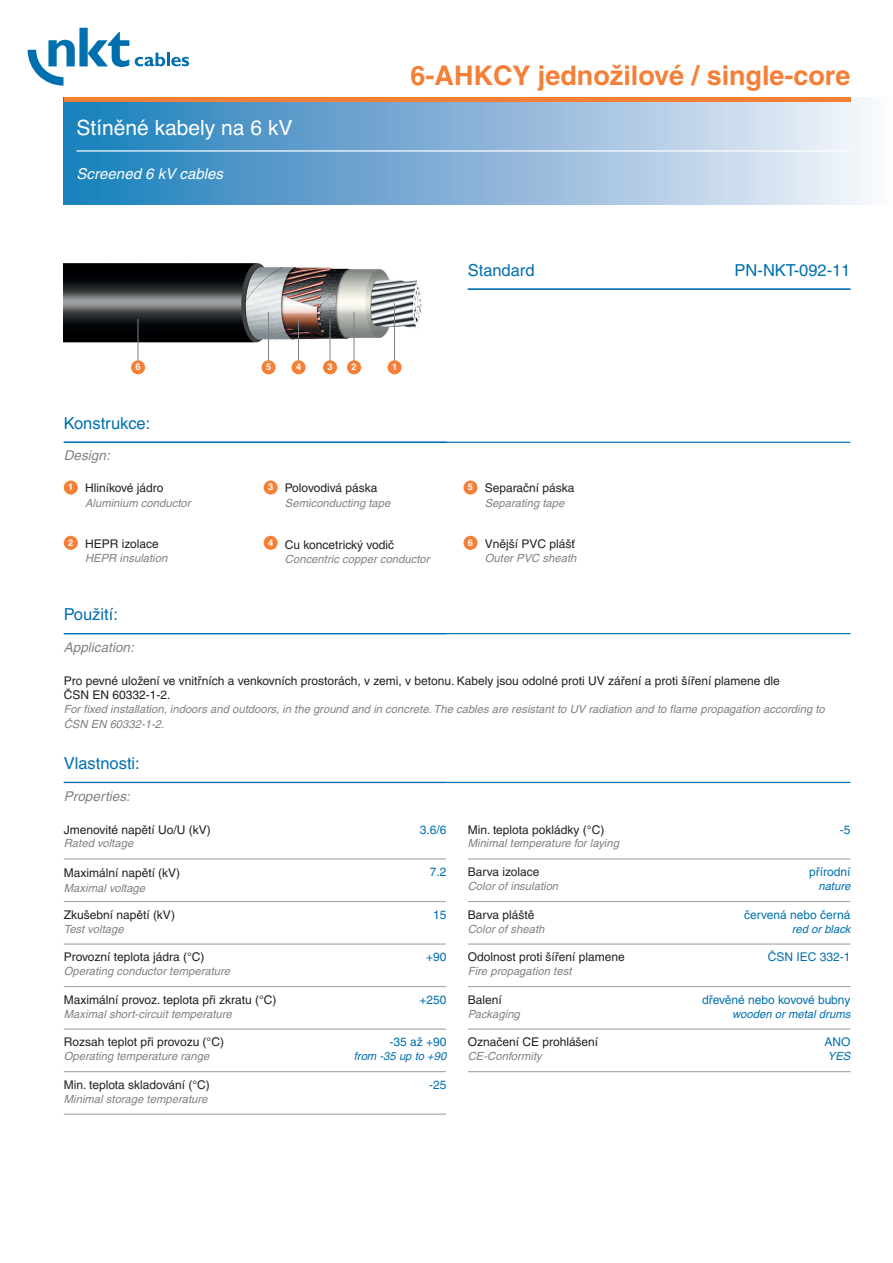
<style>
.page{position:relative;width:893px;height:1263px;background:#fff}
.page>*{position:absolute;margin:0;border:0;box-sizing:border-box;transform-origin:0 0}
.t1{font:700 27px "Helvetica CE";color:#f47f37}
.t2{font:21px "Helvetica";color:#fff}
.t3{font:16.5px "Helvetica CE";color:#006faf}
.t4{font:italic 15px "Helvetica CE";letter-spacing:.005em;color:#fff}
.t5{font:italic 13.5px "Helvetica CE";letter-spacing:.005em;color:#808285}
.t6{font:12px/14.4px "Helvetica CE";color:#231f20}
.t7{font:12px "Helvetica CE";color:#006faf}
.t8{font:italic 11.25px/15.1px "Helvetica CE";letter-spacing:.005em;color:#808285}
.t9{font:italic 11.25px "Helvetica CE";letter-spacing:.005em;color:#006faf}
.t10{font:700 9.3px "Helvetica CE";color:#fff}
.s1{font-family:"Koz Min Pr 6 N";font-weight:500}
</style>
<div class="page">
<div style="left:64px;top:98px;width:829px;height:106px;background:linear-gradient(to right,#1a7ab9,#faf4fb)"></div>
<svg style="left:28px;top:28px;width:101px;height:58px"></svg>
<svg style="left:135px;top:53px;width:54px;height:13px"></svg>
<hr style="left:64px;top:98px;width:786px;height:4px;background:#f47f37">
<hr style="left:77px;top:150px;width:773px;height:2px;background:#fff">
<hr style="left:468px;top:289px;width:382px;height:1px;background:#006faf">
<img style="left:64px;top:263px;width:358px;height:112px">
<hr style="left:138px;top:319px;width:1px;height:48px;background:#808285">
<div style="left:131px;top:360px;width:14px;height:14px;background:#f47f37;border-radius:50%"></div>
<hr style="left:268px;top:312px;width:1px;height:55px;background:#808285">
<div style="left:262px;top:360px;width:14px;height:14px;background:#f47f37;border-radius:50%"></div>
<hr style="left:298px;top:319px;width:1px;height:48px;background:#808285">
<div style="left:292px;top:360px;width:14px;height:14px;background:#f47f37;border-radius:50%"></div>
<hr style="left:330px;top:319px;width:1px;height:48px;background:#808285">
<div style="left:323px;top:360px;width:14px;height:14px;background:#f47f37;border-radius:50%"></div>
<hr style="left:354px;top:312px;width:1px;height:55px;background:#808285">
<div style="left:347px;top:360px;width:14px;height:14px;background:#f47f37;border-radius:50%"></div>
<hr style="left:394px;top:303px;width:1px;height:64px;background:#808285">
<div style="left:388px;top:360px;width:14px;height:14px;background:#f47f37;border-radius:50%"></div>
<div style="left:64px;top:480px;width:14px;height:15px;background:#f47f37;border-radius:50%"></div>
<div style="left:64px;top:536px;width:14px;height:14px;background:#f47f37;border-radius:50%"></div>
<div style="left:264px;top:480px;width:14px;height:15px;background:#f47f37;border-radius:50%"></div>
<div style="left:264px;top:536px;width:14px;height:14px;background:#f47f37;border-radius:50%"></div>
<div style="left:463px;top:480px;width:14px;height:15px;background:#f47f37;border-radius:50%"></div>
<div style="left:463px;top:536px;width:14px;height:14px;background:#f47f37;border-radius:50%"></div>
<hr style="left:64px;top:782px;width:786px;height:1px;background:#006faf">
<hr style="left:64px;top:858px;width:786px;height:1px;background:#a8a9ad">
<hr style="left:64px;top:901px;width:786px;height:1px;background:#a8a9ad">
<hr style="left:64px;top:943px;width:786px;height:2px;background:#a8a9ad">
<hr style="left:64px;top:986px;width:786px;height:1px;background:#a8a9ad">
<hr style="left:64px;top:1071px;width:786px;height:1px;background:#a8a9ad">
<hr style="left:64px;top:1028px;width:786px;height:2px;background:#a8a9ad">
<hr style="left:64px;top:1113px;width:391px;height:2px;background:#a8a9ad">
<div style="left:446px;top:812px;width:22px;height:349px;background:#fff"></div>
<hr style="left:64px;top:442px;width:786px;height:1px;background:#006faf">
<hr style="left:64px;top:633px;width:786px;height:1px;background:#006faf">
<h2 class="t2" style="left:77px;top:115px;width:217px">Stíněné kabely na 6 kV</h2>
<h3 class="t4" style="left:77px;top:168px;width:148px">Screened 6 kV cables</h3>
<h1 class="t1" style="left:411px;top:66px;width:441px">6-AHKCY jednožilové / single-core</h1>
<h3 class="t3" style="left:468px;top:264px;width:68px">Standard</h3>
<h3 class="t3" style="left:735px;top:264px;width:117px">PN-NKT-092-11</h3>
<p class="t10" style="left:135px;top:364px;width:7px">6</p>
<p class="t10" style="left:266px;top:364px;width:7px">5</p>
<p class="t10" style="left:296px;top:364px;width:7px">4</p>
<p class="t10" style="left:327px;top:364px;width:7px">3</p>
<p class="t10" style="left:351px;top:364px;width:7px">2</p>
<p class="t10" style="left:392px;top:364px;width:7px">1</p>
<h3 class="t3" style="left:64px;top:417px;width:88px">Konstrukce:</h3>
<p class="t5" style="left:64px;top:451px;width:48px">Design:</p>
<p class="t10" style="left:68px;top:484px;width:7px">1</p>
<p class="t6" style="left:85px;top:482px;width:80px">Hliníkové jádro</p>
<p class="t8" style="left:85px;top:496px;width:107px">Aluminium conductor</p>
<p class="t10" style="left:268px;top:484px;width:7px">3</p>
<p class="t6" style="left:285px;top:482px;width:94px">Polovodivá páska</p>
<p class="t8" style="left:285px;top:496px;width:107px">Semiconducting tape</p>
<p class="t10" style="left:468px;top:484px;width:7px">5</p>
<p class="t6" style="left:485px;top:482px;width:91px">Separační páska</p>
<p class="t8" style="left:485px;top:496px;width:81px">Separating tape</p>
<p class="t10" style="left:68px;top:539px;width:7px">2</p>
<p class="t6" style="left:85px;top:537px;width:75px">HEPR izolace</p>
<p class="t8" style="left:85px;top:552px;width:84px">HEPR insulation</p>
<p class="t10" style="left:268px;top:539px;width:7px">4</p>
<p class="t6" style="left:285px;top:538px;width:111px">Cu koncetricky<span class="s1">́</span> vodič</p>
<p class="t8" style="left:285px;top:553px;width:146px">Concentric copper conductor</p>
<p class="t10" style="left:468px;top:539px;width:7px">6</p>
<p class="t6" style="left:485px;top:537px;width:92px">Vnější PVC plášť</p>
<p class="t8" style="left:485px;top:552px;width:93px">Outer PVC sheath</p>
<h3 class="t3" style="left:64px;top:608px;width:56px">Použití:</h3>
<p class="t5" style="left:64px;top:642px;width:72px">Application:</p>
<p class="t6" style="left:64px;top:674px;width:718px">Pro pevné uložení ve vnitřních a venkovních prostorách, v zemi, v betonu. Kabely jsou odolné proti UV záření a proti šíření plamene dle<br>ČSN EN 60332-1-2.</p>
<p class="t8" style="left:64px;top:702px;width:762px">For fixed installation, indoors and outdoors, in the ground and in concrete. The cables are resistant to UV radiation and to flame propagation according to<br>ČSN EN 60332-1-2.</p>
<h3 class="t3" style="left:64px;top:757px;width:78px">Vlastnosti:</h3>
<p class="t5" style="left:64px;top:791px;width:68px">Properties:</p>
<p class="t6" style="left:64px;top:823px;width:148px">Jmenovité napětí Uo/U (kV)</p>
<p class="t8" style="left:64px;top:837px;width:71px">Rated voltage</p>
<p class="t7" style="left:420px;top:825px;width:28px">3.6/6</p>
<p class="t6" style="left:468px;top:823px;width:138px">Min. teplota pokládky (°C)</p>
<p class="t8" style="left:468px;top:837px;width:153px">Minimal temperature for laying</p>
<p class="t7" style="left:840px;top:825px;width:12px">-5</p>
<p class="t6" style="left:64px;top:867px;width:118px">Maximální napětí (kV)</p>
<p class="t8" style="left:64px;top:881px;width:83px">Maximal voltage</p>
<p class="t7" style="left:430px;top:867px;width:18px">7.2</p>
<p class="t6" style="left:468px;top:866px;width:73px">Barva izolace</p>
<p class="t8" style="left:468px;top:879px;width:92px">Color of insulation</p>
<p class="t7" style="left:809px;top:867px;width:43px">přírodní</p>
<p class="t9" style="left:818px;top:882px;width:34px">nature</p>
<p class="t6" style="left:64px;top:908px;width:113px">Zkušební napětí (kV)</p>
<p class="t8" style="left:64px;top:922px;width:61px">Test voltage</p>
<p class="t7" style="left:433px;top:910px;width:15px">15</p>
<p class="t6" style="left:468px;top:908px;width:68px">Barva pláště</p>
<p class="t8" style="left:468px;top:922px;width:78px">Color of sheath</p>
<p class="t7" style="left:744px;top:910px;width:108px">červená nebo černá</p>
<p class="t9" style="left:792px;top:924px;width:60px">red or black</p>
<p class="t6" style="left:64px;top:951px;width:142px">Provozní teplota jádra (°C)</p>
<p class="t8" style="left:64px;top:964px;width:168px">Operating conductor temperature</p>
<p class="t7" style="left:426px;top:952px;width:22px">+90</p>
<p class="t6" style="left:468px;top:951px;width:159px">Odolnost proti šíření plamene</p>
<p class="t8" style="left:468px;top:964px;width:105px">Fire propagation test</p>
<p class="t7" style="left:768px;top:952px;width:84px">ČSN IEC 332-1</p>
<p class="t6" style="left:64px;top:993px;width:214px">Maximální provoz. teplota při zkratu (°C)</p>
<p class="t8" style="left:64px;top:1007px;width:170px">Maximal short-circuit temperature</p>
<p class="t7" style="left:419px;top:995px;width:28px">+250</p>
<p class="t6" style="left:468px;top:993px;width:35px">Balení</p>
<p class="t8" style="left:468px;top:1007px;width:54px">Packaging</p>
<p class="t7" style="left:702px;top:995px;width:150px">dřevěné nebo kovové bubny</p>
<p class="t9" style="left:732px;top:1009px;width:120px">wooden or metal drums</p>
<p class="t6" style="left:64px;top:1036px;width:162px">Rozsah teplot při provozu (°C)</p>
<p class="t8" style="left:64px;top:1050px;width:147px">Operating temperature range</p>
<p class="t7" style="left:390px;top:1037px;width:58px">-35 až +90</p>
<p class="t9" style="left:354px;top:1052px;width:94px">from -35 up to +90</p>
<p class="t6" style="left:468px;top:1036px;width:132px">Označení CE prohlášení</p>
<p class="t8" style="left:468px;top:1050px;width:76px">CE-Conformity</p>
<p class="t7" style="left:824px;top:1037px;width:28px">ANO</p>
<p class="t9" style="left:828px;top:1052px;width:24px">YES</p>
<p class="t6" style="left:64px;top:1078px;width:148px">Min. teplota skladování (°C)</p>
<p class="t8" style="left:64px;top:1092px;width:145px">Minimal storage temperature</p>
<p class="t7" style="left:429px;top:1080px;width:19px">-25</p>
</div>
